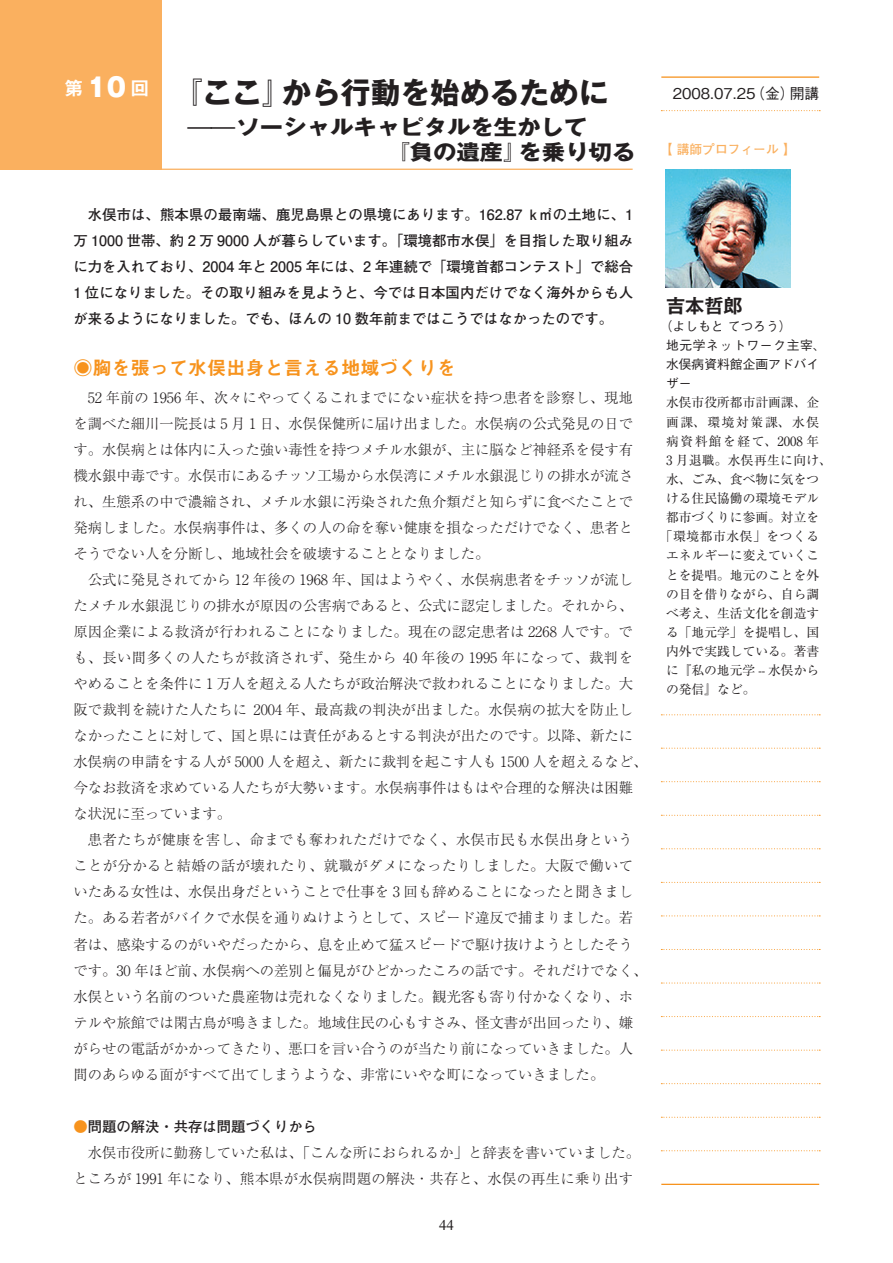
<style>
.page{position:relative;width:893px;height:1263px;background:#fff}
.page>*{position:absolute;margin:0;border:0;box-sizing:border-box;transform-origin:0 0}
.t1{font:700 29.7px "Gothic MB101 Pro";color:#231f20}
.t2{font:700 21px/25px "Gothic MB101 Pro";color:#231f20;scale:1.11 1}
.t3{font:19.2px "Midashi Go Pro MB31";color:#f7931d}
.t4{font:700 19.2px "Gothic MB101 Pro De";color:#231f20}
.t5{font:500 14.85px "Gothic BBB Pro";color:#231f20}
.t6{font:14.85px "Times New Roman";color:#231f20}
.t7{font:300 14.4px/26.1px "Ryumin Pro";color:#231f20}
.t8{font:700 14.4px/26.1px "Futo Go B101 Pro";color:#231f20;text-align:justify}
.t9{font:12.75px "Ryumin Pro";color:#231f20}
.t10{font:500 12.75px/19.2px "Gothic BBB Pro";color:#231f20}
.t11{font:12.75px "Ryumin Pro";letter-spacing:.12em;color:#231f20}
.t12{font:12.75px "Ryumin Pro";letter-spacing:.025em;color:#231f20}
.t13{font:12.75px "Ryumin Pro";letter-spacing:.045em;color:#231f20}
.t14{font:12.75px "Ryumin Pro";letter-spacing:.125em;color:#231f20}
.t15{font:700 12.75px "Futo Go B101 Pro";color:#fab05f}
.s1{font-weight:400;font-size:24.45px}
.s2{color:#f7931d}
</style>
<div class="page">
<hr style="left:661px;top:1184px;width:158px;height:1px;background:#f7931d">
<svg style="left:661px;top:1150px;width:159px;height:1px"></svg>
<svg style="left:661px;top:1117px;width:159px;height:1px"></svg>
<svg style="left:661px;top:1083px;width:159px;height:1px"></svg>
<svg style="left:661px;top:1050px;width:159px;height:1px"></svg>
<svg style="left:661px;top:1016px;width:159px;height:1px"></svg>
<svg style="left:661px;top:982px;width:159px;height:1px"></svg>
<svg style="left:661px;top:949px;width:159px;height:1px"></svg>
<svg style="left:661px;top:915px;width:159px;height:1px"></svg>
<svg style="left:661px;top:882px;width:159px;height:1px"></svg>
<svg style="left:661px;top:848px;width:159px;height:1px"></svg>
<svg style="left:661px;top:815px;width:159px;height:1px"></svg>
<svg style="left:661px;top:781px;width:159px;height:1px"></svg>
<svg style="left:661px;top:748px;width:159px;height:1px"></svg>
<svg style="left:661px;top:110px;width:159px;height:1px"></svg>
<hr style="left:661px;top:76px;width:158px;height:2px;background:#f7931d">
<svg style="left:661px;top:714px;width:159px;height:1px"></svg>
<div style="left:0;top:0;width:162px;height:170px;background:#fab05f"></div>
<hr style="left:48px;top:169px;width:585px;height:1px;background:#fab05f">
<img style="left:666px;top:169px;width:124px;height:119px">
<h1 class="t1" style="left:65px;top:68px;width:545px"><sup>第</sup> <sup>10</sup> <sup>回</sup> 『ここ』から行動を始めるために</h1>
<p class="t5" style="left:673px;top:81px;width:148px">2008.07.25（金）開講</p>
<h2 class="t2" style="left:188px;top:112px;width:405px"><span class="s1">̶̶</span>ソーシャルキャピタルを生かして<br>　　　　　　　　　『負の遺産』を乗り切る</h2>
<p class="t15" style="left:660px;top:139px;width:138px">【 講師プロフィール 】</p>
<p class="t8" style="left:73px;top:200px;width:561px;text-indent:14px">水俣市は、熊本県の最南端、鹿児島県との県境にあります。162.87 ｋ㎡の土地に、1万 1000 世帯、約 2 万 9000 人が暮らしています。「環境都市水俣」を目指した取り組みに力を入れており、2004 年と 2005 年には、2 年連続で「環境首都コンテスト」で総合1 位になりました。その取り組みを見ようと、今では日本国内だけでなく海外からも人が来るようになりました。でも、ほんの 10 数年前まではこうではなかったのです。</p>
<h3 class="t3" style="left:73px;top:353px;width:384px">◉胸を張って水俣出身と言える地域づくりを</h3>
<p class="t7" style="left:73px;top:383px;width:561px;text-align:justify;text-indent:14px">52 年前の 1956 年、次々にやってくるこれまでにない症状を持つ患者を診察し、現地を調べた細川一院長は 5 月 1 日、水俣保健所に届け出ました。水俣病の公式発見の日です。水俣病とは体内に入った強い毒性を持つメチル水銀が、主に脳など神経系を侵す有機水銀中毒です。水俣市にあるチッソ工場から水俣湾にメチル水銀混じりの排水が流され、生態系の中で濃縮され、メチル水銀に汚染された魚介類だと知らずに食べたことで発病しました。水俣病事件は、多くの人の命を奪い健康を損なっただけでなく、患者とそうでない人を分断し、地域社会を破壊することとなりました。</p>
<p class="t7" style="left:73px;top:565px;width:576px;text-indent:14px">公式に発見されてから 12 年後の 1968 年、国はようやく、水俣病患者をチッソが流したメチル水銀混じりの排水が原因の公害病であると、公式に認定しました。それから、原因企業による救済が行われることになりました。現在の認定患者は 2268 人です。でも、長い間多くの人たちが救済されず、発生から 40 年後の 1995 年になって、裁判をやめることを条件に 1 万人を超える人たちが政治解決で救われることになりました。大阪で裁判を続けた人たちに 2004 年、最高裁の判決が出ました。水俣病の拡大を防止しなかったことに対して、国と県には責任があるとする判決が出たのです。以降、新たに水俣病の申請をする人が 5000 人を超え、新たに裁判を起こす人も 1500 人を超えるなど、今なお救済を求めている人たちが大勢います。水俣病事件はもはや合理的な解決は困難な状況に至っています。</p>
<p class="t7" style="left:73px;top:826px;width:576px;text-indent:14px">患者たちが健康を害し、命までも奪われただけでなく、水俣市民も水俣出身ということが分かると結婚の話が壊れたり、就職がダメになったりしました。大阪で働いていたある女性は、水俣出身だということで仕事を 3 回も辞めることになったと聞きました。ある若者がバイクで水俣を通りぬけようとして、スピード違反で捕まりました。若者は、感染するのがいやだったから、息を止めて猛スピードで駆け抜けようとしたそうです。30 年ほど前、水俣病への差別と偏見がひどかったころの話です。それだけでなく、水俣という名前のついた農産物は売れなくなりました。観光客も寄り付かなくなり、ホテルや旅館では閑古鳥が鳴きました。地域住民の心もすさみ、怪文書が出回ったり、嫌がらせの電話がかかってきたり、悪口を言い合うのが当たり前になっていきました。人間のあらゆる面がすべて出てしまうような、非常にいやな町になっていきました。</p>
<p class="t8" style="left:73px;top:1111px;width:245px"><span class="s2">●</span>問題の解決・共存は問題づくりから</p>
<p class="t7" style="left:73px;top:1138px;width:568px;text-indent:14px">水俣市役所に勤務していた私は、「こんな所におられるか」と辞表を書いていました。ところが 1991 年になり、熊本県が水俣病問題の解決・共存と、水俣の再生に乗り出す</p>
<p class="t6" style="left:439px;top:1217px;width:16px">44</p>
<h3 class="t4" style="left:666px;top:290px;width:78px">吉本哲郎</h3>
<p class="t10" style="left:666px;top:315px;width:161px;text-indent:-6px">（よしもと てつろう）<br>地元学ネットワーク主宰、水俣病資料館企画アドバイザー</p>
<p class="t9" style="left:666px;top:393px;width:155px">水俣市役所都市計画課、企</p>
<p class="t14" style="left:666px;top:412px;width:155px">画課、環境対策課、水俣</p>
<p class="t11" style="left:666px;top:431px;width:155px">病資料館を経て、2008 年</p>
<p class="t12" style="left:666px;top:450px;width:167px">3 月退職。水俣再生に向け、</p>
<p class="t9" style="left:666px;top:469px;width:155px">水、ごみ、食べ物に気をつ</p>
<p class="t9" style="left:666px;top:488px;width:155px">ける住民協働の環境モデル</p>
<p class="t9" style="left:666px;top:507px;width:155px">都市づくりに参画。対立を</p>
<p class="t13" style="left:660px;top:526px;width:161px">「環境都市水俣」をつくる</p>
<p class="t9" style="left:666px;top:546px;width:155px">エネルギーに変えていくこ</p>
<p class="t9" style="left:666px;top:565px;width:155px">とを提唱。地元のことを外</p>
<p class="t9" style="left:666px;top:584px;width:155px">の目を借りながら、自ら調</p>
<p class="t9" style="left:666px;top:603px;width:155px">べ考え、生活文化を創造す</p>
<p class="t9" style="left:666px;top:622px;width:155px">る「地元学」を提唱し、国</p>
<p class="t9" style="left:666px;top:641px;width:155px">内外で実践している。著書</p>
<p class="t9" style="left:666px;top:660px;width:155px">に『私の地元学 -- 水俣から</p>
<p class="t9" style="left:666px;top:680px;width:91px">の発信』など。</p>
</div>
